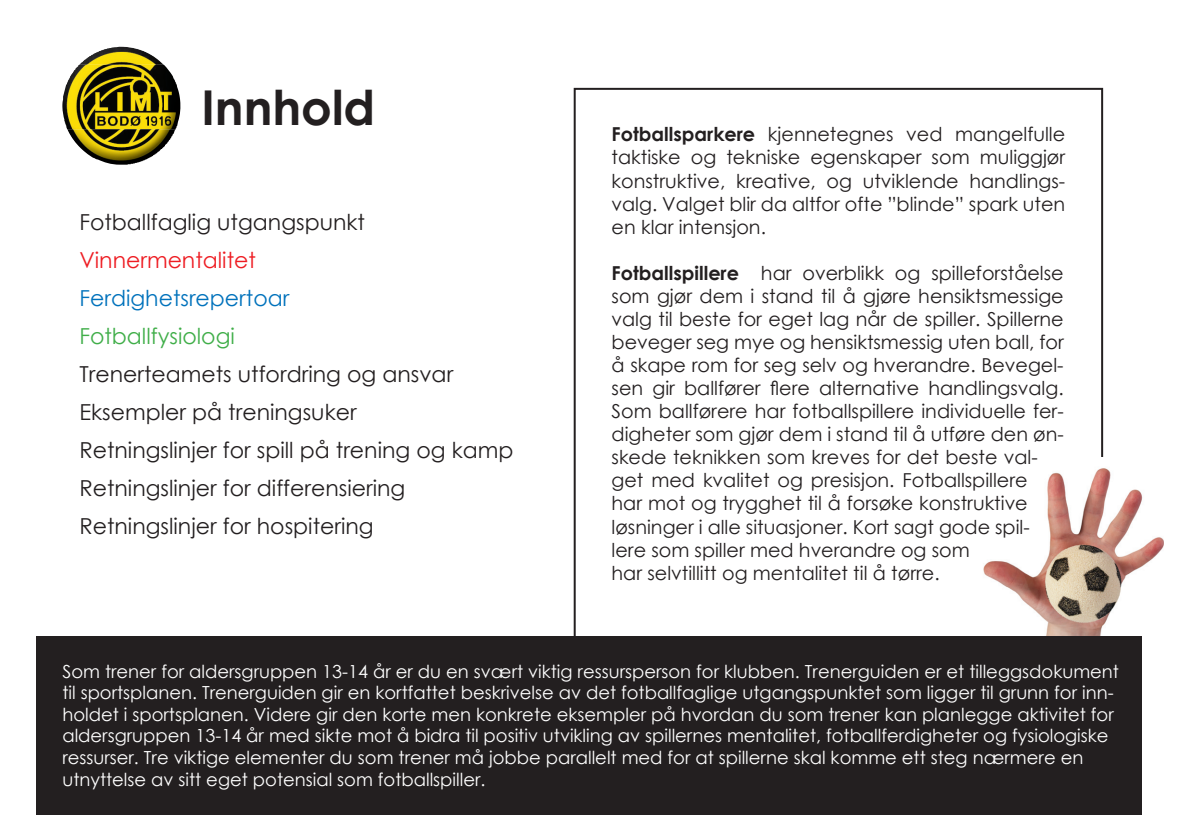
<style>
.page{position:relative;width:1191px;height:840px;background:#fff}
.page>*{position:absolute;margin:0;border:0;box-sizing:border-box;transform-origin:0 0}
.t1{font:700 48px "Century Gothic";color:#231f20}
.t2{font:22px/38px "Century Gothic";color:#231f20}
.t3{font:22px "Century Gothic";color:#0072bc}
.t4{font:22px "Century Gothic";color:#ee1d23}
.t5{font:22px "Century Gothic";color:#40ae49}
.t6{font:19.2px/23px "Century Gothic";color:#231f20;text-align:justify}
.t7{font:18px/21.6px "Century Gothic";color:#fff}
.s1{font-weight:700}
</style>
<div class="page">
<img style="left:983px;top:468px;width:180px;height:195px">
<div style="left:36px;top:635px;width:1105px;height:179px;background:#231f20"></div>
<img style="left:79px;top:47px;width:85px;height:18px">
<img style="left:67px;top:129px;width:109px;height:35px">
<img style="left:62px;top:65px;width:119px;height:64px">
<h1 class="t1" style="left:201px;top:71px;width:175px">innhold</h1>
<p class="t2" style="left:79px;top:202px;width:287px">Fotballfaglig utgangspunkt</p>
<p class="t4" style="left:79px;top:244px;width:178px">Vinnermentalitet</p>
<p class="t3" style="left:79px;top:282px;width:211px">Ferdighetsrepertoar</p>
<p class="t5" style="left:79px;top:320px;width:157px">Fotballfysiologi</p>
<p class="t2" style="left:79px;top:354px;width:435px">Trenerteamets utfordring og ansvar Eksempler på treningsuker<br>Retningslinjer for spill på trening og kamp Retningslinjer for differensiering Retningslinjer for hospitering</p>
<p class="t6" style="left:611px;top:123px;width:455px"><span class="s1">fotballsparkere</span> kjennetegnes ved mangelfulle taktiske og tekniske egenskaper som muliggjør konstruktive, kreative, og utviklende handlings&shy;valg. Valget blir da altfor ofte ”blinde” spark uten en klar intensjon.</p>
<p class="t6" style="left:611px;top:261px;width:454px;text-align:left"><span class="s1">fotballspillere</span> har overblikk og spilleforståelse som gjør dem i stand til å gjøre hensiktsmessige valg til beste for eget lag når de spiller. Spillerne beveger seg mye og hensiktsmessig uten ball, for å skape rom for seg selv og hverandre. Bevegel&shy;sen gir ballfører flere alternative handlingsvalg.<br>Som ballførere har fotballspillere individuelle fer&shy;digheter som gjør dem i stand til å utføre den øn&shy;skede teknikken som kreves for det beste val&shy;get med kvalitet og presisjon. Fotballspillere<br>har mot og trygghet til å forsøke konstruktive løsninger i alle situasjoner. Kort sagt gode spil&shy;lere som spiller med hverandre og som<br>har selvtillitt og mentalitet til å tørre.</p>
<p class="t7" style="left:62px;top:659px;width:1058px">Som trener for aldersgruppen 13-14 år er du en svært viktig ressursperson for klubben. Trenerguiden er et tilleggsdokument til sportsplanen. Trenerguiden gir en kortfattet beskrivelse av det fotballfaglige utgangspunktet som ligger til grunn for inn&shy;holdet i sportsplanen. Videre gir den korte men konkrete eksempler på hvordan du som trener kan planlegge aktivitet for aldersgruppen 13-14 år med sikte mot å bidra til positiv utvikling av spillernes mentalitet, fotballferdigheter og fysiologiske ressurser. Tre viktige elementer du som trener må jobbe parallelt med for at spillerne skal komme ett steg nærmere en utnyttelse av sitt eget potensial som fotballspiller.</p>
</div>
